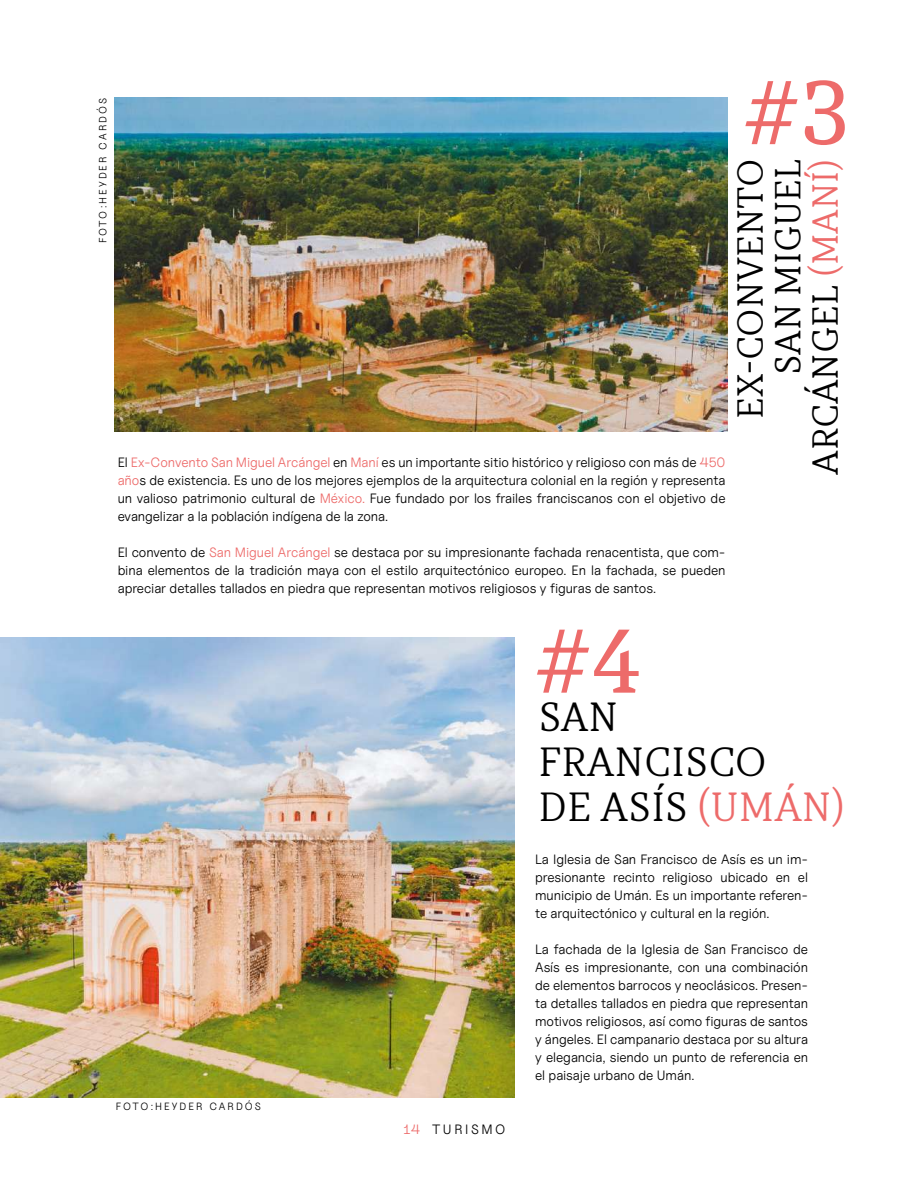
<style>
.page{position:relative;width:918px;height:1188px;background:#fff}
.page>*{position:absolute;margin:0;border:0;box-sizing:border-box;transform-origin:0 0}
.t1{font:90px "TT Tricks";color:#ed6b6a}
.t2{font:300 40.5px/45px "TT Tricks";color:#000}
.t3{font:300 36px/37.5px "TT Tricks";color:#000;text-align:right}
.t4{font:13.5px/18px "Uncut Sans Book";letter-spacing:-.005em;color:#000;text-align:justify}
.t5{font:13.5px "Uncut Sans Book";letter-spacing:.19em;color:#000}
.t6{font:10.5px "Uncut Sans Book";letter-spacing:.19em;color:#000}
.s1{color:#ed6b6a}
</style>
<div class="page">
<img style="left:0;top:638px;width:514px;height:460px">
<img style="left:115px;top:98px;width:613px;height:334px">
<p class="t6" style="left:96px;top:243px;width:147px;rotate:-90deg">FOTO:HEYDER CARDÓS</p>
<p class="t4" style="left:118px;top:454px;width:609px">El <span class="s1">Ex-Convento San Miguel Arcángel</span> en <span class="s1">Maní</span> es un importante sitio histórico y religioso con más de <span class="s1">450 año</span>s de existencia. Es uno de los mejores ejemplos de la arquitectura colonial en la región y representa un valioso patrimonio cultural de <span class="s1">México.</span> Fue fundado por los frailes franciscanos con el objetivo de evangelizar a la población indígena de la zona.</p>
<p class="t4" style="left:118px;top:544px;width:609px">El convento de <span class="s1">San Miguel Arcángel</span> se destaca por su impresionante fachada renacentista, que com&shy;bina elementos de la tradición maya con el estilo arquitectónico europeo. En la fachada, se pueden apreciar detalles tallados en piedra que representan motivos religiosos y figuras de santos.</p>
<h1 class="t1" style="left:744px;top:57px;width:109px">#3</h1>
<h3 class="t3" style="left:731px;top:475px;width:318px;rotate:-90deg">EX-CONVENTO<br>SAN MIGUEL<br>ARCÁNGEL <span class="s1">(MANÍ)</span></h3>
<p class="t6" style="left:116px;top:1100px;width:147px">FOTO:HEYDER CARDÓS</p>
<p class="t5" style="left:403px;top:1121px;width:104px"><span class="s1">14</span> TURISMO</p>
<h1 class="t1" style="left:535px;top:606px;width:109px">#4</h1>
<h2 class="t2" style="left:538px;top:694px;width:308px">SAN<br>FRANCISCO<br>DE ASÍS <span class="s1">(UMÁN)</span></h2>
<p class="t4" style="left:535px;top:850px;width:274px">La Iglesia de San Francisco de Asís es un im&shy;presionante recinto religioso ubicado en el municipio de Umán. Es un importante referen&shy;te arquitectónico y cultural en la región.</p>
<p class="t4" style="left:535px;top:940px;width:274px">La fachada de la Iglesia de San Francisco de Asís es impresionante, con una combinación de elementos barrocos y neoclásicos. Presen&shy;ta detalles tallados en piedra que representan motivos religiosos, así como figuras de santos y ángeles. El campanario destaca por su altura y elegancia, siendo un punto de referencia en el paisaje urbano de Umán.</p>
</div>
